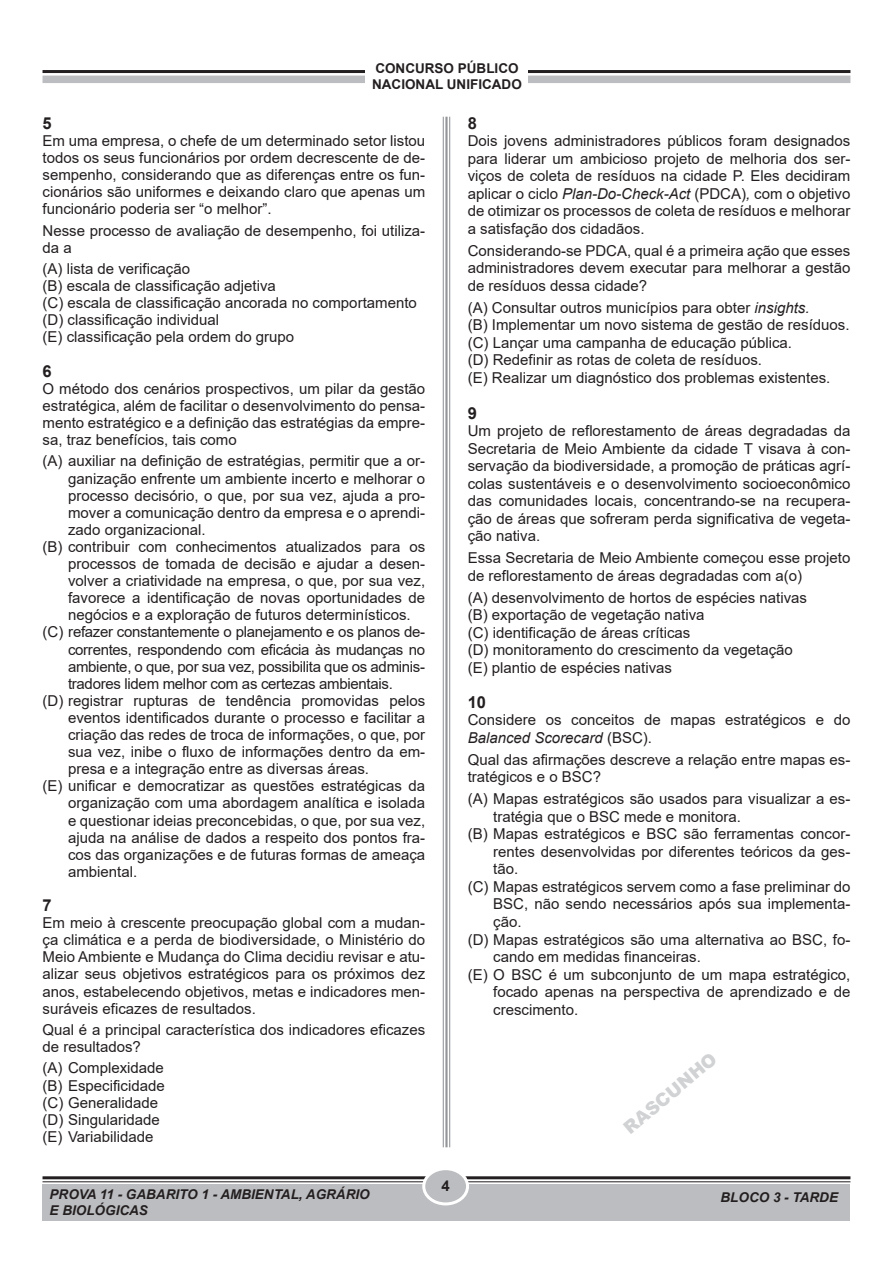
<style>
.page{position:relative;width:893px;height:1263px;background:#fff}
.page>*{position:absolute;margin:0;border:0;box-sizing:border-box;transform-origin:0 0}
.RASCUNHO_PEQUENO{font:900 18px "Arial";color:#d1d2d4}
.NÚMERO{font:700 16.5px "Arial";color:#231f20}
.OPÇÕES{font:15px/17.1px "Arial";color:#231f20;text-align:justify}
.TEXTO{font:15px/17.1px "Arial";color:#231f20;text-align:justify}
.OPÇÃO_A{font:15px/17.1px "Arial";color:#231f20;text-align:justify}
.PERGUNTA{font:15px/17.5px "Arial";color:#231f20}
.t1{font:700 15px "Arial";color:#231f20}
.t2{font:italic 700 13.5px/16.2px "Arial";color:#231f20}
.t3{font:700 13.5px/16.5px "Arial";color:#231f20}
.s1{font-style:italic}
</style>
<div class="page">
<hr style="left:43px;top:1176px;width:807px;height:3px;background:#231f20">
<hr style="left:43px;top:1181px;width:807px;height:1px;background:#231f20">
<div style="left:43px;top:1184px;width:807px;height:36px;background:#bcbdc0"></div>
<div style="left:424px;top:1169px;width:43px;height:35px;background:#bcbdc0;border-radius:50%"></div>
<div style="left:422px;top:1167px;width:47px;height:38px;border:3px solid #fff;border-radius:50%"></div>
<hr style="left:449px;top:117px;width:1px;height:1030px;background:#939598">
<hr style="left:445px;top:117px;width:3px;height:1030px;background:#939598">
<hr style="left:443px;top:117px;width:1px;height:1030px;background:#939598">
<hr style="left:43px;top:70px;width:807px;height:3px;background:#231f20">
<div style="left:43px;top:76px;width:807px;height:7px;background:#bcbdc0"></div>
<div style="left:365px;top:43px;width:162px;height:60px;background:#fff"></div>
<p class="t3" style="left:372px;top:60px;width:151px">CONCURSO PÚBLICO<br>NACIONAL UNIFICADO</p>
<p class="NÚMERO" style="left:43px;top:111px;width:11px">5</p>
<p class="TEXTO" style="left:43px;top:132px;width:384px">Em uma empresa, o chefe de um determinado setor listou todos os seus funcionários por ordem decrescente de de&shy;sempenho, considerando que as diferenças entre os fun&shy;cionários são uniformes e deixando claro que apenas um funcionário poderia ser “o melhor”.</p>
<p class="PERGUNTA" style="left:43px;top:222px;width:384px;line-height:17.1px">Nesse processo de avaliação de desempenho, foi utiliza&shy;da a</p>
<p class="OPÇÃO_A" style="left:43px;top:260px;width:149px">(A) lista de verificação</p>
<p class="TEXTO" style="left:43px;top:277px;width:235px">(B) escala de classificação adjetiva</p>
<p class="TEXTO" style="left:43px;top:294px;width:376px">(C) escala de classificação ancorada no comportamento</p>
<p class="TEXTO" style="left:43px;top:311px;width:178px">(D) classificação individual</p>
<p class="TEXTO" style="left:43px;top:328px;width:253px">(E) classificação pela ordem do grupo</p>
<p class="NÚMERO" style="left:43px;top:359px;width:11px">6</p>
<p class="TEXTO" style="left:43px;top:380px;width:384px">O método dos cenários prospectivos, um pilar da gestão estratégica, além de facilitar o desenvolvimento do pensa&shy;mento estratégico e a definição das estratégias da empre&shy;sa, traz benefícios, tais como</p>
<p class="OPÇÃO_A" style="left:68px;top:452px;width:359px;text-indent:-26px">(A) auxiliar na definição de estratégias, permitir que a or&shy;ganização enfrente um ambiente incerto e melhorar o processo decisório, o que, por sua vez, ajuda a pro&shy;mover a comunicação dentro da empresa e o aprendi&shy;zado organizacional.</p>
<p class="OPÇÕES" style="left:68px;top:538px;width:359px;text-indent:-26px">(B) contribuir com conhecimentos atualizados para os processos de tomada de decisão e ajudar a desen&shy;volver a criatividade na empresa, o que, por sua vez, favorece a identificação de novas oportunidades de negócios e a exploração de futuros determinísticos.</p>
<p class="OPÇÕES" style="left:68px;top:623px;width:359px;text-indent:-26px">(C) refazer constantemente o planejamento e os planos de&shy;correntes, respondendo com eficácia às mudanças no ambiente, o que, por sua vez, possibilita que os adminis&shy;tradores lidem melhor com as certezas ambientais.</p>
<p class="OPÇÕES" style="left:68px;top:692px;width:359px;text-indent:-26px">(D) registrar rupturas de tendência promovidas pelos eventos identificados durante o processo e facilitar a criação das redes de troca de informações, o que, por sua vez, inibe o fluxo de informações dentro da em&shy;presa e a integração entre as diversas áreas.</p>
<p class="OPÇÕES" style="left:68px;top:777px;width:359px;text-indent:-26px">(E) unificar e democratizar as questões estratégicas da organização com uma abordagem analítica e isolada e questionar ideias preconcebidas, o que, por sua vez, ajuda na análise de dados a respeito dos pontos fra&shy;cos das organizações e de futuras formas de ameaça ambiental.</p>
<p class="NÚMERO" style="left:43px;top:894px;width:11px">7</p>
<p class="TEXTO" style="left:43px;top:914px;width:384px">Em meio à crescente preocupação global com a mudan&shy;ça climática e a perda de biodiversidade, o Ministério do Meio Ambiente e Mudança do Clima decidiu revisar e atu&shy;alizar seus objetivos estratégicos para os próximos dez anos, estabelecendo objetivos, metas e indicadores men&shy;suráveis eficazes de resultados.</p>
<p class="PERGUNTA" style="left:43px;top:1021px;width:384px;line-height:17.1px">Qual é a principal característica dos indicadores eficazes de resultados?</p>
<p class="OPÇÃO_A" style="left:43px;top:1059px;width:123px">(A) Complexidade</p>
<p class="OPÇÕES" style="left:43px;top:1077px;width:124px">(B) Especificidade</p>
<p class="OPÇÕES" style="left:43px;top:1094px;width:117px">(C) Generalidade</p>
<p class="OPÇÕES" style="left:43px;top:1111px;width:119px">(D) Singularidade</p>
<p class="OPÇÕES" style="left:43px;top:1128px;width:113px">(E) Variabilidade</p>
<p class="NÚMERO" style="left:468px;top:111px;width:11px">8</p>
<p class="TEXTO" style="left:468px;top:132px;width:384px;line-height:17.5px">Dois jovens administradores públicos foram designados para liderar um ambicioso projeto de melhoria dos ser&shy;viços de coleta de resíduos na cidade P. Eles decidiram aplicar o ciclo <span class="s1">Plan-Do-Check-Act</span> (PDCA)<span class="s1">,</span> com o objetivo de otimizar os processos de coleta de resíduos e melhorar a satisfação dos cidadãos.</p>
<p class="PERGUNTA" style="left:468px;top:242px;width:384px;text-align:justify">Considerando-se PDCA, qual é a primeira ação que esses administradores devem executar para melhorar a gestão de resíduos dessa cidade?</p>
<p class="OPÇÃO_A" style="left:468px;top:299px;width:343px">(A) Consultar outros municípios para obter <span class="s1">insights.</span></p>
<p class="OPÇÕES" style="left:468px;top:316px;width:383px">(B) Implementar um novo sistema de gestão de resíduos.</p>
<p class="OPÇÕES" style="left:468px;top:334px;width:326px">(C) Lançar uma campanha de educação pública.</p>
<p class="OPÇÕES" style="left:468px;top:351px;width:296px">(D) Redefinir as rotas de coleta de resíduos.</p>
<p class="OPÇÕES" style="left:468px;top:369px;width:364px">(E) Realizar um diagnóstico dos problemas existentes.</p>
<p class="NÚMERO" style="left:468px;top:401px;width:11px">9</p>
<p class="TEXTO" style="left:468px;top:422px;width:384px;line-height:17.5px">Um projeto de reflorestamento de áreas degradadas da Secretaria de Meio Ambiente da cidade T visava à con&shy;servação da biodiversidade, a promoção de práticas agrí&shy;colas sustentáveis e o desenvolvimento socioeconômico das comunidades locais, concentrando-se na recupera&shy;ção de áreas que sofreram perda significativa de vegeta&shy;ção nativa.</p>
<p class="PERGUNTA" style="left:468px;top:549px;width:384px">Essa Secretaria de Meio Ambiente começou esse projeto de reflorestamento de áreas degradadas com a(o)</p>
<p class="OPÇÃO_A" style="left:468px;top:589px;width:341px">(A) desenvolvimento de hortos de espécies nativas</p>
<p class="OPÇÕES" style="left:468px;top:606px;width:238px">(B) exportação de vegetação nativa</p>
<p class="OPÇÕES" style="left:468px;top:624px;width:224px">(C) identificação de áreas críticas</p>
<p class="OPÇÕES" style="left:468px;top:641px;width:327px">(D) monitoramento do crescimento da vegetação</p>
<p class="OPÇÕES" style="left:468px;top:659px;width:206px">(E) plantio de espécies nativas</p>
<p class="NÚMERO" style="left:468px;top:690px;width:20px">10</p>
<p class="TEXTO" style="left:468px;top:711px;width:384px;line-height:17.5px">Considere os conceitos de mapas estratégicos e do<br><span class="s1">Balanced Scorecard</span> (BSC).</p>
<p class="PERGUNTA" style="left:468px;top:751px;width:384px">Qual das afirmações descreve a relação entre mapas es&shy;tratégicos e o BSC?</p>
<p class="OPÇÃO_A" style="left:493px;top:790px;width:359px;line-height:17.5px;text-indent:-26px">(A) Mapas estratégicos são usados para visualizar a es&shy;tratégia que o BSC mede e monitora.</p>
<p class="OPÇÕES" style="left:493px;top:825px;width:359px;line-height:17.5px;text-indent:-26px">(B) Mapas estratégicos e BSC são ferramentas concor&shy;rentes desenvolvidas por diferentes teóricos da ges&shy;tão.</p>
<p class="OPÇÕES" style="left:493px;top:878px;width:359px;line-height:17.5px;text-indent:-26px">(C) Mapas estratégicos servem como a fase preliminar do BSC, não sendo necessários após sua implementa&shy;ção.</p>
<p class="OPÇÕES" style="left:493px;top:930px;width:359px;line-height:17.5px;text-indent:-26px">(D) Mapas estratégicos são uma alternativa ao BSC, fo&shy;cando em medidas financeiras.</p>
<p class="OPÇÕES" style="left:493px;top:965px;width:359px;line-height:17.5px;text-indent:-26px">(E) O BSC é um subconjunto de um mapa estratégico, focado apenas na perspectiva de aprendizado e de crescimento.</p>
<p class="RASCUNHO_PEQUENO" style="left:618px;top:1120px;width:116px;rotate:-40deg">RASCUNHO</p>
<p class="t1" style="left:441px;top:1175px;width:10px">4</p>
<p class="t2" style="left:50px;top:1187px;width:322px">PROVA 11 - GABARITO 1 - AMBIENTAL, AGRÁRIO<br>E BIOLÓGICAS</p>
<p class="t2" style="left:720px;top:1190px;width:119px">BLOCO 3 - TARDE</p>
</div>
